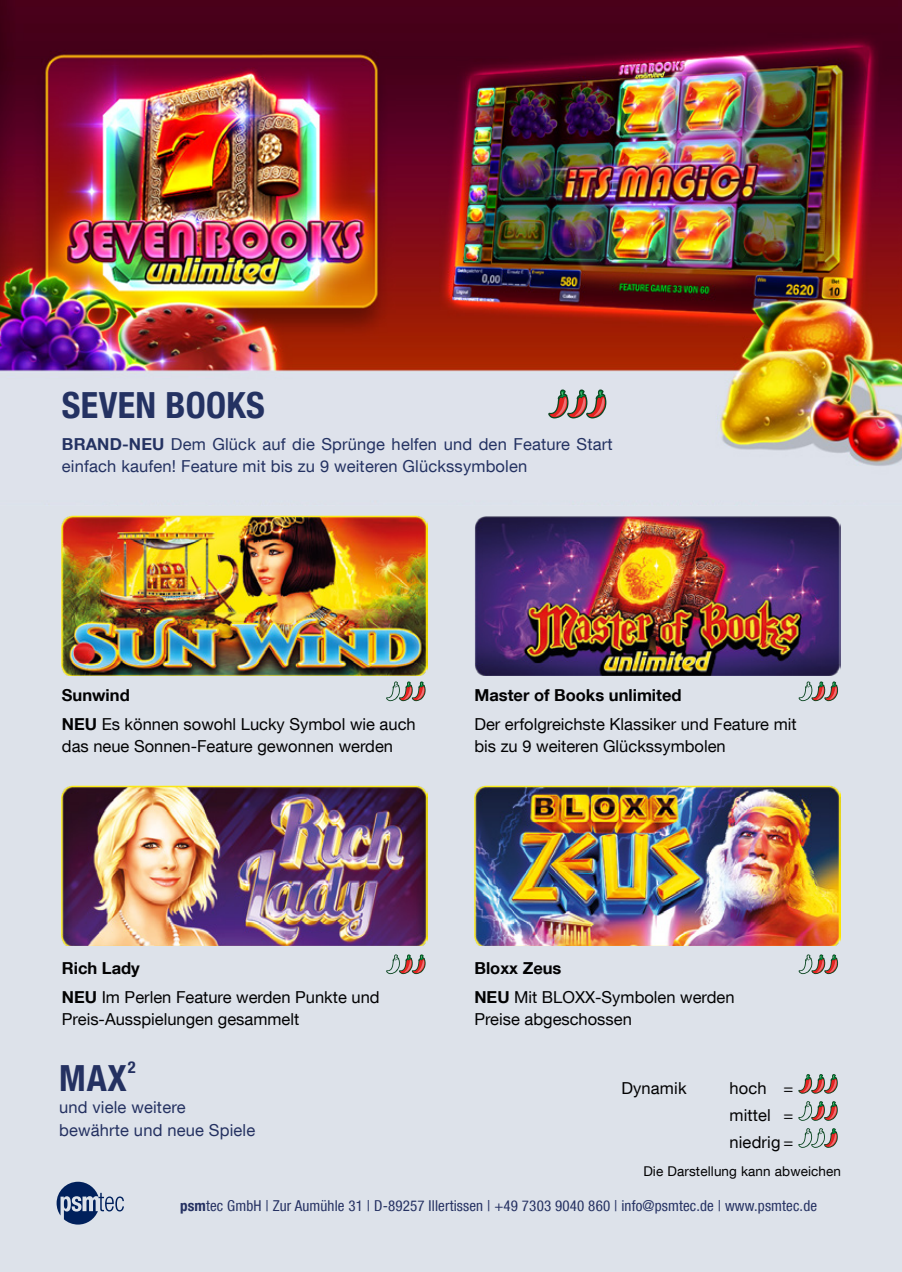
<style>
.page{position:relative;width:902px;height:1272px;background:#fff}
.page>*{position:absolute;margin:0;border:0;box-sizing:border-box;transform-origin:0 0}
.t1{font:700 condensed 36px "Helvetica Neue LT Com";letter-spacing:.01em;color:#243262}
.t2{font:700 condensed 36px "Helvetica Neue LT Com";color:#243161}
.t3{font:16.5px/28.5px "Helvetica Neue LT Com";color:#020203}
.t4{font:16.5px/22.5px "Helvetica Neue LT Com";letter-spacing:.01em;color:#243262}
.t5{font:16.5px/22.5px "Helvetica Neue LT Com";letter-spacing:.01em;color:#243161}
.t6{font:700 16.5px "Helvetica Neue LT Com";color:#020203}
.t7{font:700 condensed 16.5px "Helvetica Neue LT Com";color:#243161}
.t8{font:condensed 15px "Helvetica Neue LT Com";letter-spacing:.01em;color:#253162}
.t9{font:13.5px "Helvetica Neue LT Com";letter-spacing:.01em;color:#020203}
.s1{font-weight:700}
</style>
<div class="page">
<div style="left:0;top:0;width:901px;height:1271px;background:#dde2ea"></div>
<img style="left:0;top:0;width:901px;height:466px">
<svg style="left:798px;top:1074px;width:39px;height:19px"></svg>
<svg style="left:798px;top:1101px;width:39px;height:19px"></svg>
<svg style="left:798px;top:1128px;width:39px;height:19px"></svg>
<svg style="left:57px;top:1181px;width:67px;height:43px"></svg>
<img style="left:62px;top:515px;width:365px;height:160px">
<img style="left:62px;top:786px;width:365px;height:159px">
<img style="left:475px;top:516px;width:365px;height:159px">
<img style="left:474px;top:786px;width:366px;height:159px">
<svg style="left:386px;top:681px;width:39px;height:20px"></svg>
<svg style="left:386px;top:954px;width:39px;height:20px"></svg>
<svg style="left:798px;top:954px;width:40px;height:20px"></svg>
<svg style="left:548px;top:389px;width:58px;height:29px"></svg>
<svg style="left:798px;top:681px;width:40px;height:20px"></svg>
<h1 class="t1" style="left:62px;top:384px;width:204px">SEVEN BOOKS</h1>
<p class="t4" style="left:62px;top:432px;width:552px"><span class="s1">BRAND-NEU</span> Dem Glück auf die Sprünge helfen und den Feature Start einfach kaufen! Feature mit bis zu 9 weiteren Glückssymbolen</p>
<p class="t3" style="left:62px;top:680px;width:355px"><span class="s1">Sunwind<br>NEU</span> Es können sowohl Lucky Symbol wie auch</p>
<p class="t3" style="left:62px;top:731px;width:332px">das neue Sonnen-Feature gewonnen werden</p>
<p class="t6" style="left:474px;top:684px;width:209px">Master of Books unlimited</p>
<p class="t3" style="left:474px;top:712px;width:324px;line-height:22.5px">Der erfolgreichste Klassiker und Feature mit bis zu 9 weiteren Glückssymbolen</p>
<p class="t3" style="left:62px;top:953px;width:319px"><span class="s1">Rich Lady<br>NEU</span> Im Perlen Feature werden Punkte und</p>
<p class="t3" style="left:62px;top:1004px;width:239px">Preis-Ausspielungen gesammelt</p>
<h1 class="t2" style="left:59px;top:1056px;width:69px">MAX</h1>
<p class="t7" style="left:128px;top:1056px;width:9px">2</p>
<p class="t5" style="left:59px;top:1095px;width:198px">und viele weitere bewährte und neue Spiele</p>
<p class="t3" style="left:474px;top:953px;width:262px"><span class="s1">Bloxx Zeus<br>NEU</span> Mit BLOXX-Symbolen werden</p>
<p class="t3" style="left:474px;top:1004px;width:159px">Preise abgeschossen</p>
<p class="t3" style="left:621px;top:1073px;width:67px">Dynamik</p>
<p class="t3" style="left:729px;top:1073px;width:65px;line-height:27px;text-align:justify">hoch = mittel = niedrig =</p>
<p class="t9" style="left:643px;top:1162px;width:199px">Die Darstellung kann abweichen</p>
<p class="t8" style="left:180px;top:1196px;width:638px"><span class="s1">psm</span>tec GmbH | Zur Aumühle 31 | D-89257 Illertissen | +49 7303 9040 860 | info@psmtec.de | www.psmtec.de</p>
</div>
